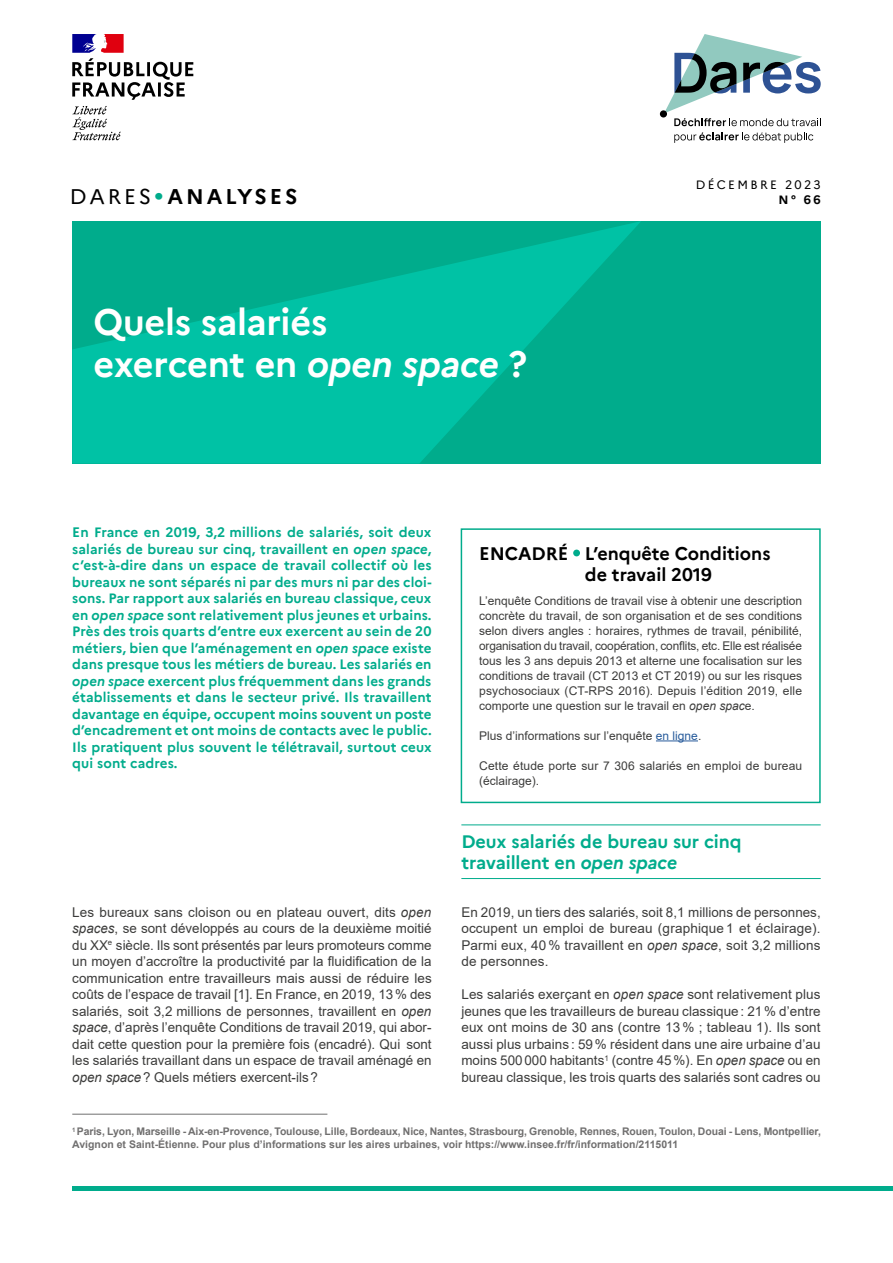
<style>
.page{position:relative;width:893px;height:1263px;background:#fff}
.page>*{position:absolute;margin:0;border:0;box-sizing:border-box;transform-origin:0 0}
.t1{font:700 36px/42px "Marianne";letter-spacing:-.01em;color:#fff}
.t2{font:700 21px "Marianne";letter-spacing:.14em;color:#000}
.t3{font:700 18px/21px "Marianne";letter-spacing:-.005em;color:#00ac8c}
.t4{font:700 18px/21px "Marianne";color:#000}
.t5{font:13.5px/16.5px "Arial";letter-spacing:.005em;color:#3c3c3b;text-align:justify}
.t6{font:700 13.5px/16.5px "Marianne";letter-spacing:.01em;color:#00ac8c;text-align:justify}
.t7{font:12px/15px "Arial";color:#3c3c3b;text-align:justify}
.t8{font:12px "Marianne";letter-spacing:.2em;color:#000}
.t9{font:700 12px "Marianne";color:#000}
.t10{font:700 10.5px/12.8px "Arial";letter-spacing:-.005em;color:#706f6f}
.s1{font-weight:400}
.s2{font-weight:400;font-size:27px;color:#00ac8c}
.s3{font-style:italic}
.s4{color:#275b9b}
</style>
<div class="page">
<div style="left:72px;top:1186px;width:821px;height:5px;background:#00ac8c"></div>
<div style="left:72px;top:221px;width:749px;height:242px;background:#00ac8c"></div>
<svg style="left:72px;top:221px;width:569px;height:242px;fill:#00c2a5"></svg>
<div style="left:660px;top:110px;width:7px;height:8px;background:#000;border-radius:50%"></div>
<svg style="left:674px;top:132px;width:139px;height:11px"></svg>
<svg style="left:664px;top:34px;width:157px;height:92px"></svg>
<svg style="left:72px;top:34px;width:121px;height:66px"></svg>
<svg style="left:72px;top:106px;width:49px;height:34px"></svg>
<hr style="left:72px;top:1114px;width:255px;height:1px;background:#706f6f">
<hr style="left:461px;top:824px;width:360px;height:1px;background:#00ac8c">
<hr style="left:461px;top:878px;width:360px;height:1px;background:#00ac8c">
<svg style="left:573px;top:550px;width:7px;height:6px"></svg>
<hr style="left:656px;top:740px;width:42px;height:1px;background:#275b9b">
<div style="left:461px;top:528px;width:360px;height:275px;border:2px solid #00ac8c"></div>
<p class="t8" style="left:696px;top:176px;width:126px">DÉCEMBRE 2023</p>
<h2 class="t2" style="left:70px;top:180px;width:229px"><span class="s1">DARES</span><span class="s2">•</span>ANALYSES</h2>
<p class="t9" style="left:778px;top:191px;width:44px">N° 66</p>
<h1 class="t1" style="left:94px;top:298px;width:435px">Quels salariés<br>exercent en <span class="s3">open space</span> ?</h1>
<p class="t6" style="left:72px;top:523px;width:361px">En France en 2019, 3,2 millions de salariés, soit deux salariés de bureau sur cinq, travaillent en <span class="s3">open space</span>, c’est-à-dire dans un espace de travail collectif où les bureaux ne sont séparés ni par des murs ni par des cloi&shy;sons. Par rapport aux salariés en bureau classique, ceux en <span class="s3">open space</span> sont relativement plus jeunes et urbains.<br>Près des trois quarts d’entre eux exercent au sein de 20 métiers, bien que l’aménagement en <span class="s3">open space</span> existe dans presque tous les métiers de bureau. Les salariés en <span class="s3">open space</span> exercent plus fréquemment dans les grands établissements et dans le secteur privé. Ils travaillent davantage en équipe, occupent moins souvent un poste d’encadrement et ont moins de contacts avec le public.<br>Ils pratiquent plus souvent le télétravail, surtout ceux qui sont cadres.</p>
<p class="t5" style="left:72px;top:904px;width:361px">Les bureaux sans cloison ou en plateau ouvert, dits <span class="s3">open spaces</span>, se sont développés au cours de la deuxième moitié du XX<sup>e</sup> siècle. Ils sont présentés par leurs promoteurs comme un moyen d’accroître la productivité par la fluidification de la communication entre travailleurs mais aussi de réduire les coûts de l’espace de travail [1]. En France, en 2019, 13% des salariés, soit 3,2 millions de personnes, travaillent en <span class="s3">open space</span>, d’après l’enquête Conditions de travail 2019, qui abor&shy;dait cette question pour la première fois (encadré). Qui sont les salariés travaillant dans un espace de travail aménagé en <span class="s3">open space</span>? Quels métiers exercent-ils?</p>
<h3 class="t4" style="left:585px;top:541px;width:187px;text-indent:-106px">ENCADRÉ L’enquête Conditions de travail 2019</h3>
<p class="t7" style="left:479px;top:593px;width:324px">L’enquête Conditions de travail vise à obtenir une description concrète du travail, de son organisation et de ses conditions selon divers angles : horaires, rythmes de travail, pénibilité, organisation du travail, coopération, conflits, etc. Elle est réalisée tous les 3 ans depuis 2013 et alterne une focalisation sur les conditions de travail (CT 2013 et CT 2019) ou sur les risques psychosociaux (CT-RPS 2016). Depuis l’édition 2019, elle comporte une question sur le travail en <span class="s3">open spac</span>e.</p>
<p class="t7" style="left:479px;top:728px;width:224px">Plus d’informations sur l’enquête <span class="s4">en ligne</span>.</p>
<p class="t7" style="left:479px;top:758px;width:325px">Cette étude porte sur 7 306 salariés en emploi de bureau (éclairage).</p>
<h3 class="t3" style="left:461px;top:829px;width:282px">Deux salariés de bureau sur cinq travaillent en <span class="s3">open space</span></h3>
<p class="t5" style="left:461px;top:904px;width:361px">En 2019, un tiers des salariés, soit 8,1 millions de personnes, occupent un emploi de bureau (graphique 1 et éclairage).<br>Parmi eux, 40% travaillent en <span class="s3">open space</span>, soit 3,2 millions de personnes.</p>
<p class="t5" style="left:461px;top:986px;width:361px">Les salariés exerçant en <span class="s3">open space</span> sont relativement plus jeunes que les travailleurs de bureau classique: 21% d’entre eux ont moins de 30 ans (contre 13% ; tableau 1). Ils sont aussi plus urbains : 59% résident dans une aire urbaine d’au moins 500000 habitants<sup>1</sup> (contre 45%). En <span class="s3">open space</span> ou en bureau classique, les trois quarts des salariés sont cadres ou</p>
<p class="t10" style="left:72px;top:1125px;width:750px"><sup>1</sup> Paris, Lyon, Marseille - Aix-en-Provence, Toulouse, Lille, Bordeaux, Nice, Nantes, Strasbourg, Grenoble, Rennes, Rouen, Toulon, Douai - Lens, Montpellier,<br>Avignon et Saint-Étienne. Pour plus d’informations sur les aires urbaines, voir https://www.insee.fr/fr/information/2115011</p>
</div>
